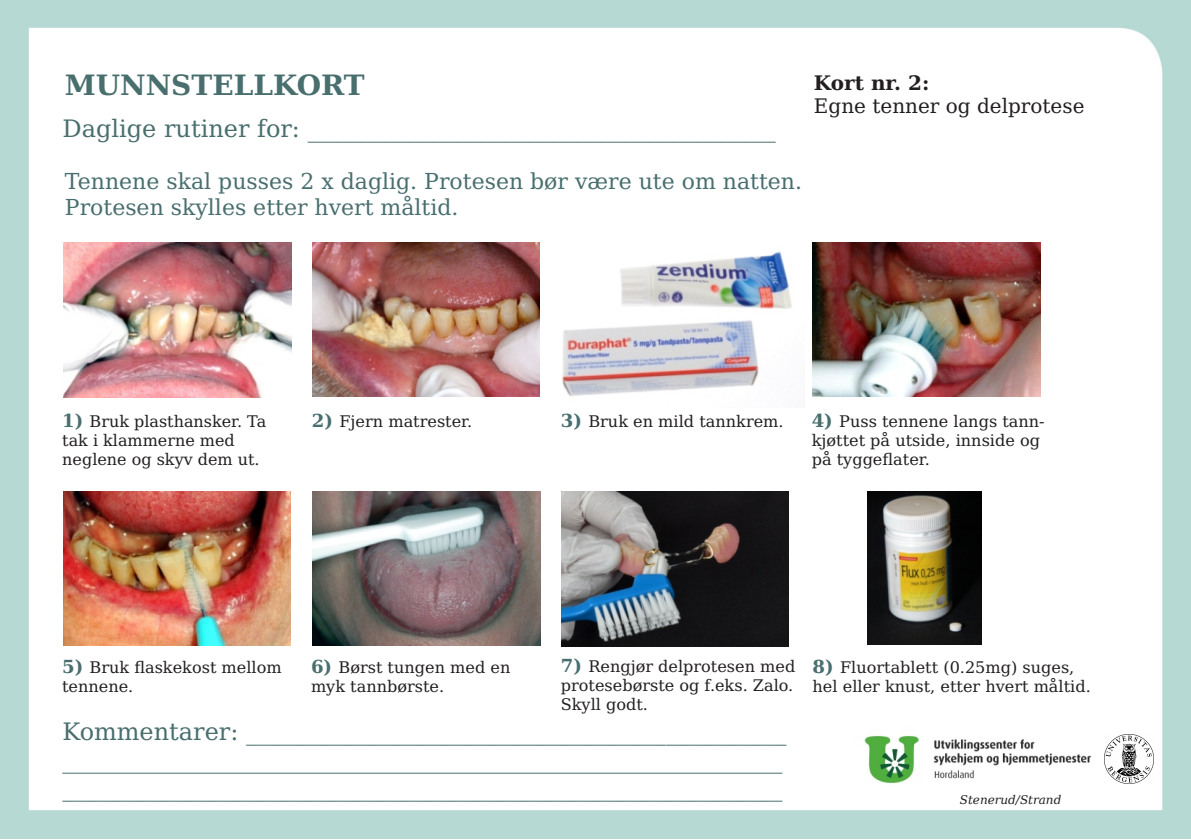
<style>
.page{position:relative;width:1191px;height:840px;background:#fff}
.page>*{position:absolute;margin:0;border:0;box-sizing:border-box;transform-origin:0 0}
.t1{font:700 28px "DejaVu Serif";color:#496e6e}
.t2{font:24px/28px "DejaVu Serif";color:#496e6e}
.t3{font:22px/25.6px "DejaVu Serif";color:#496e6e}
.t4{font:20px/23.2px "DejaVu Serif";color:#231f20}
.t5{font:16px/18.8px "DejaVu Serif";color:#231f20}
.t6{font:italic 12px "DejaVu Serif";color:#231f20}
.s1{font-weight:700}
.s2{font-weight:700;font-size:18px;color:#496e6e}
</style>
<div class="page">
<img style="left:1px;top:0;width:1189px;height:838px">
<img style="left:63px;top:243px;width:228px;height:154px">
<img style="left:312px;top:242px;width:227px;height:154px">
<img style="left:812px;top:242px;width:228px;height:154px">
<img style="left:63px;top:491px;width:228px;height:154px">
<img style="left:312px;top:491px;width:228px;height:154px">
<img style="left:561px;top:491px;width:228px;height:154px">
<img style="left:867px;top:491px;width:114px;height:152px">
<img style="left:1104px;top:733px;width:49px;height:49px">
<img style="left:854px;top:724px;width:247px;height:69px">
<img style="left:552px;top:243px;width:252px;height:164px">
<p class="t1" style="left:65px;top:73px;width:301px">MUNNSTELLKORT</p>
<p class="t4" style="left:814px;top:73px;width:272px"><span class="s1">Kort nr. 2:<br></span>Egne tenner og delprotese</p>
<p class="t2" style="left:63px;top:116px;width:715px">Daglige rutiner for: _______________________________________</p>
<p class="t3" style="left:65px;top:171px;width:738px">Tennene skal pusses 2 x daglig. Protesen bør være ute om natten.<br>Protesen skylles etter hvert måltid.</p>
<p class="t5" style="left:62px;top:413px;width:205px"><span class="s2">1)</span> Bruk plasthansker. Ta tak i klammerne med neglene og skyv dem ut.</p>
<p class="t5" style="left:312px;top:413px;width:162px"><span class="s2">2)</span> Fjern matrester.</p>
<p class="t5" style="left:561px;top:413px;width:224px"><span class="s2">3)</span> Bruk en mild tannkrem.</p>
<p class="t5" style="left:811px;top:413px;width:234px"><span class="s2">4)</span> Puss tennene langs tann&shy;kjøttet på utside, innside og på tyggeflater.</p>
<p class="t5" style="left:561px;top:658px;width:236px"><span class="s2">7)</span> Rengjør delprotesen med protesebørste og f.eks. Zalo.<br>Skyll godt.</p>
<p class="t5" style="left:812px;top:659px;width:280px"><span class="s2">8)</span> Fluortablett (0.25mg) suges, hel eller knust, etter hvert måltid.</p>
<p class="t2" style="left:62px;top:719px;width:725px">Kommentarer: _____________________________________________ ____________________________________________________________ ____________________________________________________________</p>
<p class="t5" style="left:62px;top:659px;width:221px"><span class="s2">5)</span> Bruk flaskekost mellom tennene.</p>
<p class="t5" style="left:311px;top:659px;width:201px"><span class="s2">6)</span> Børst tungen med en myk tannbørste.</p>
<p class="t6" style="left:959px;top:794px;width:103px">Stenerud/Strand</p>
</div>
